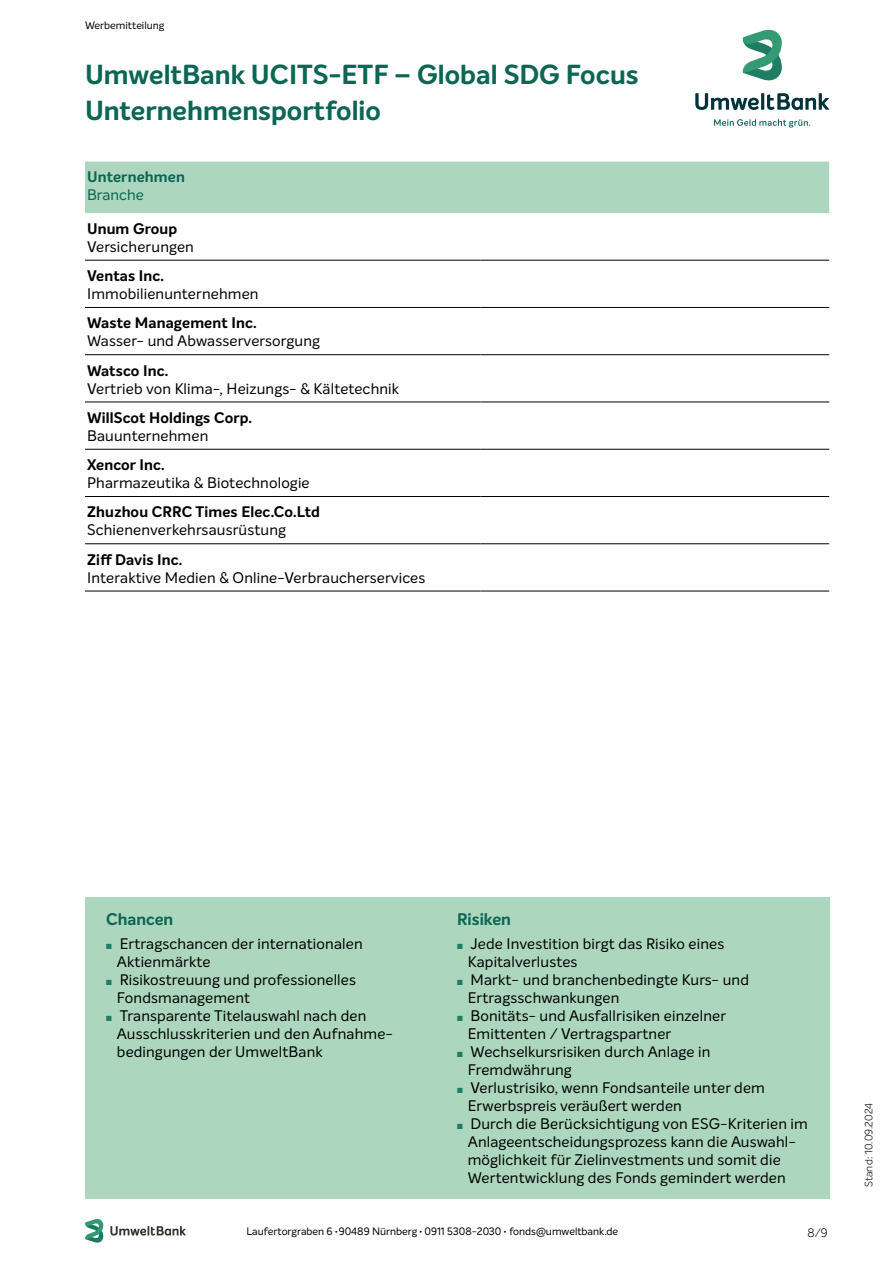
<style>
.page{position:relative;width:893px;height:1263px;background:#fff}
.page>*{position:absolute;margin:0;border:0;box-sizing:border-box;transform-origin:0 0}
.t1{font:700 27px/36px "Intelo";color:#0b6653}
.t2{font:700 16.5px "Intelo";color:#0b6653}
.t3{font:15px/18px "Intelo";letter-spacing:.01em;color:#000}
.t4{font:700 15px "Intelo";letter-spacing:.01em;color:#000}
.t5{font:700 15px "Intelo";letter-spacing:.01em;color:#0b6653}
.t6{font:15px "Intelo";color:#0b6653}
.t7{font:300 12px "Intelo";color:#000}
.t8{font:10.5px "Intelo";color:#000}
.t9{font:300 10.5px "Intelo";letter-spacing:.02em;color:#000}
.s1{color:#1e7d63}
.s2{font-weight:700;font-size:6px}
</style>
<div class="page">
<svg style="left:110px;top:1226px;width:76px;height:9px"></svg>
<svg style="left:85px;top:1219px;width:18px;height:24px"></svg>
<div style="left:85px;top:162px;width:744px;height:51px;background:#acd7be"></div>
<hr style="left:85px;top:260px;width:395px;height:1px;background:#000">
<hr style="left:480px;top:260px;width:349px;height:1px;background:#000">
<hr style="left:85px;top:307px;width:395px;height:1px;background:#000">
<hr style="left:480px;top:307px;width:349px;height:1px;background:#000">
<hr style="left:85px;top:354px;width:395px;height:1px;background:#000">
<hr style="left:480px;top:354px;width:349px;height:1px;background:#000">
<hr style="left:85px;top:402px;width:395px;height:1px;background:#000">
<hr style="left:480px;top:402px;width:349px;height:1px;background:#000">
<hr style="left:85px;top:449px;width:395px;height:1px;background:#000">
<hr style="left:480px;top:449px;width:349px;height:1px;background:#000">
<hr style="left:85px;top:496px;width:395px;height:1px;background:#000">
<hr style="left:480px;top:496px;width:349px;height:1px;background:#000">
<hr style="left:85px;top:543px;width:395px;height:1px;background:#000">
<hr style="left:480px;top:543px;width:349px;height:1px;background:#000">
<hr style="left:85px;top:591px;width:395px;height:1px;background:#000">
<hr style="left:480px;top:591px;width:349px;height:1px;background:#000">
<div style="left:85px;top:898px;width:744px;height:301px;background:#acd7be"></div>
<svg style="left:743px;top:29px;width:39px;height:52px"></svg>
<svg style="left:714px;top:119px;width:96px;height:9px"></svg>
<svg style="left:695px;top:93px;width:134px;height:17px"></svg>
<p class="t8" style="left:85px;top:19px;width:81px">Werbemitteilung</p>
<h1 class="t1" style="left:85px;top:57px;width:555px">UmweltBank UCITS-ETF – Global SDG Focus<br>Unternehmensportfolio</h1>
<p class="t5" style="left:87px;top:168px;width:99px">Unternehmen</p>
<p class="t6" style="left:87px;top:186px;width:58px">Branche</p>
<p class="t4" style="left:87px;top:219px;width:92px">Unum Group</p>
<p class="t3" style="left:87px;top:237px;width:108px">Versicherungen</p>
<p class="t4" style="left:87px;top:266px;width:78px">Ventas Inc.</p>
<p class="t3" style="left:87px;top:285px;width:173px">Immobilienunternehmen</p>
<p class="t4" style="left:87px;top:313px;width:171px">Waste Management Inc.</p>
<p class="t3" style="left:87px;top:332px;width:234px">Wasser- und Abwasserversorgung</p>
<p class="t4" style="left:87px;top:361px;width:83px">Watsco Inc.</p>
<p class="t3" style="left:87px;top:379px;width:313px">Vertrieb von Klima-, Heizungs- &amp; Kältetechnik</p>
<p class="t4" style="left:87px;top:408px;width:166px">WillScot Holdings Corp.</p>
<p class="t3" style="left:87px;top:426px;width:123px">Bauunternehmen</p>
<p class="t4" style="left:87px;top:455px;width:79px">Xencor Inc.</p>
<p class="t3" style="left:87px;top:474px;width:224px">Pharmazeutika &amp; Biotechnologie</p>
<p class="t4" style="left:87px;top:502px;width:234px">Zhuzhou CRRC Times Elec.Co.Ltd</p>
<p class="t3" style="left:87px;top:521px;width:200px">Schienenverkehrsausrüstung</p>
<p class="t4" style="left:87px;top:550px;width:97px">Ziff Davis Inc.</p>
<p class="t3" style="left:87px;top:568px;width:340px">Interaktive Medien &amp; Online-Verbraucherservices</p>
<p class="t2" style="left:106px;top:909px;width:68px">Chancen</p>
<p class="t3" style="left:117px;top:935px;width:247px;text-indent:-11px"><span class="s1">■</span> Ertragschancen der internationalen<br>Aktienmärkte</p>
<p class="t3" style="left:117px;top:971px;width:241px;text-indent:-11px"><span class="s1">■</span> Risikostreuung und professionelles<br>Fondsmanagement</p>
<p class="t3" style="left:117px;top:1007px;width:278px;text-indent:-11px"><span class="s1">■</span> Transparente Titelauswahl nach den<br>Ausschlusskriterien und den Aufnahme&shy;bedingungen der UmweltBank</p>
<p class="t2" style="left:457px;top:909px;width:55px">Risiken</p>
<p class="t3" style="left:468px;top:935px;width:258px;text-indent:-11px"><span class="s1">■</span> Jede Investition birgt das Risiko eines<br>Kapitalverlustes</p>
<p class="t3" style="left:468px;top:971px;width:283px;text-indent:-11px"><span class="s1">■</span> Markt- und branchenbedingte Kurs- und<br>Ertragsschwankungen</p>
<p class="t3" style="left:468px;top:1007px;width:260px;text-indent:-11px"><span class="s1">■</span> Bonitäts- und Ausfallrisiken einzelner<br>Emittenten / Vertragspartner</p>
<p class="t3" style="left:468px;top:1043px;width:244px;text-indent:-11px"><span class="s1">■</span> Wechselkursrisiken durch Anlage in<br>Fremdwährung</p>
<p class="t3" style="left:468px;top:1079px;width:299px;text-indent:-11px"><span class="s1">■</span> Verlustrisiko, wenn Fondsanteile unter dem<br>Erwerbspreis veräußert werden</p>
<p class="t3" style="left:468px;top:1115px;width:342px;text-indent:-11px"><span class="s1">■</span> Durch die Berücksichtigung von ESG-Kriterien im Anlageentscheidungsprozess kann die Auswahl&shy;möglichkeit für Zielinvestments und somit die Wertentwicklung des Fonds gemindert werden</p>
<p class="t8" style="left:247px;top:1225px;width:373px">Laufertorgraben 6 <span class="s2">•</span> 90489 Nürnberg <span class="s2">•</span> 0911 5308-2030 <span class="s2">•</span> fonds@umweltbank.de</p>
<p class="t7" style="left:807px;top:1225px;width:22px">8/9</p>
<p class="t9" style="left:862px;top:1187px;width:86px;rotate:-90deg">Stand: 10.09.2024</p>
</div>
